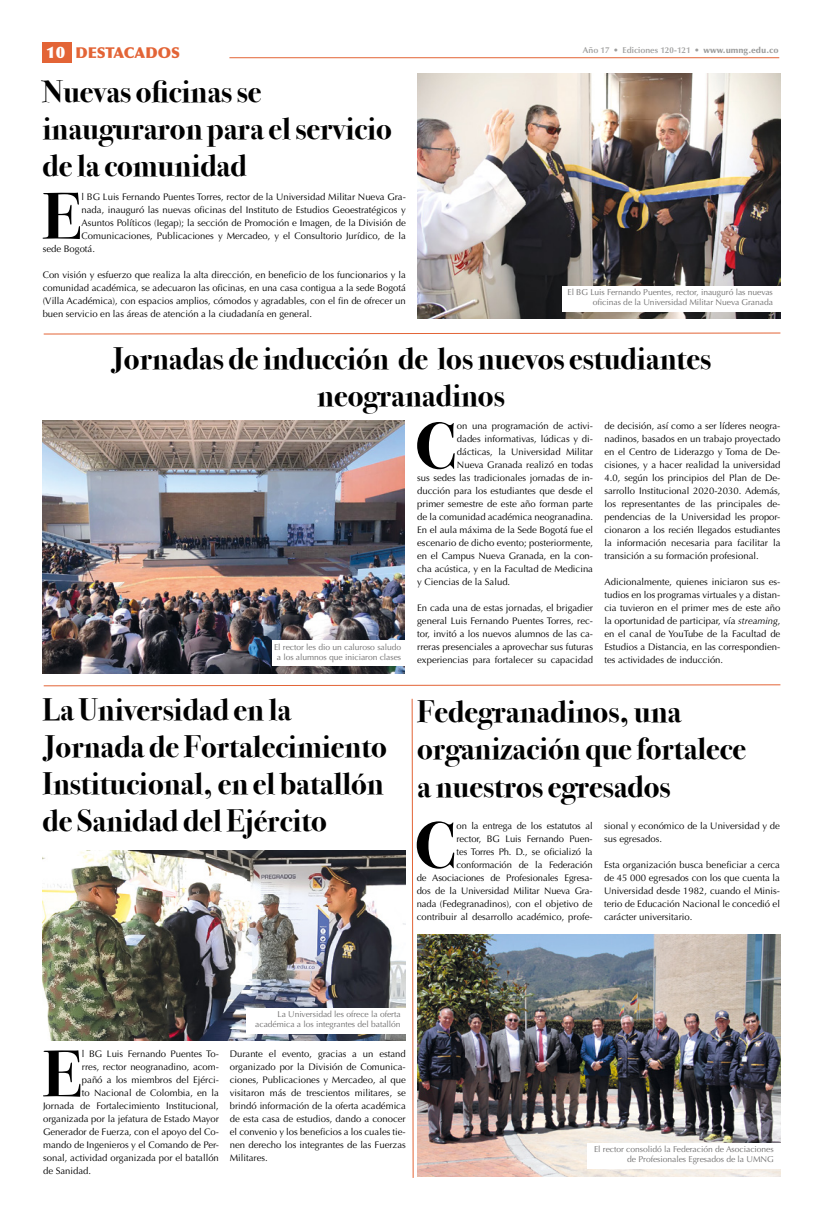
<style>
.page{position:relative;width:823px;height:1219px;background:#fff}
.page>*{position:absolute;margin:0;border:0;box-sizing:border-box;transform-origin:0 0}
.t1{font:700 65.9px "Bodoni Svty Two ITCTT";color:#000}
.t2{font:700 31px/37.2px "Bodoni Svty Two OSITCTT";color:#000}
.t3{font:900 15px "Optima LT Std";color:#e36436}
.t4{font:9.5px/13px "Optima LT Std";color:#000;text-align:justify}
.t5{font:8.5px/10px "Optima LT Std";letter-spacing:-.005em;color:#706f6f;text-align:right}
.t6{font:600 8.5px "Optima LT Std";color:#9d9d9c}
.s1{font-size:16px;color:#fff}
.s2{font-weight:900}
.s3{font-style:italic}
</style>
<div class="page">
<div style="left:42px;top:43px;width:30px;height:20px;background:#e36436"></div>
<hr style="left:229px;top:57px;width:549px;height:1px;background:#e36436">
<img style="left:417px;top:73px;width:363px;height:246px">
<img style="left:42px;top:421px;width:362px;height:252px">
<img style="left:42px;top:850px;width:363px;height:190px">
<img style="left:417px;top:935px;width:363px;height:241px">
<svg style="left:43px;top:332px;width:737px;height:2px"></svg>
<svg style="left:411px;top:698px;width:2px;height:480px"></svg>
<svg style="left:43px;top:684px;width:737px;height:2px"></svg>
<div style="left:561px;top:286px;width:219px;height:26px;background:#fff"></div>
<div style="left:272px;top:641px;width:133px;height:25px;background:#fff"></div>
<div style="left:246px;top:1008px;width:160px;height:25px;background:#fff"></div>
<div style="left:586px;top:1143px;width:194px;height:26px;background:#fff"></div>
<h3 class="t3" style="left:46px;top:44px;width:135px"><span class="s1">10</span> DESTACADOS</h3>
<h2 class="t2" style="left:43px;top:73px;width:350px">Nuevas oficinas se inauguraron para el servicio de la comunidad</h2>
<h1 class="t1" style="left:42px;top:162px;width:41px">E</h1>
<p class="t4" style="left:81px;top:190px;width:325px">l BG Luis Fernando Puentes Torres, rector de la Universidad Militar Nueva Gra-</p>
<p class="t4" style="left:81px;top:203px;width:325px">nada, inauguró las nuevas oficinas del Instituto de Estudios Geoestratégicos y</p>
<p class="t4" style="left:81px;top:216px;width:325px">Asuntos Políticos (Iegap); la sección de Promoción e Imagen, de la División de</p>
<p class="t4" style="left:81px;top:229px;width:325px">Comunicaciones, Publicaciones y Mercadeo, y el Consultorio Jurídico, de la</p>
<p class="t4" style="left:43px;top:242px;width:54px">sede Bogotá.</p>
<p class="t4" style="left:43px;top:268px;width:364px">Con visión y esfuerzo que realiza la alta dirección, en beneficio de los funcionarios y la comunidad académica, se adecuaron las oficinas, en una casa contigua a la sede Bogotá (Villa Académica), con espacios amplios, cómodos y agradables, con el fin de ofrecer un buen servicio en las áreas de atención a la ciudadanía en general.</p>
<p class="t6" style="left:582px;top:45px;width:197px">Año 17 • Ediciones 120-121 • <span class="s2">www.umng.edu.co</span></p>
<p class="t5" style="left:567px;top:287px;width:207px">El BG Luis Fernando Puentes, rector, inauguró las nuevas oficinas de la Universidad Militar Nueva Granada</p>
<h2 class="t2" style="left:111px;top:340px;width:601px;text-align:center">Jornadas de inducción de los nuevos estudiantes neogranadinos</h2>
<p class="t5" style="left:274px;top:642px;width:129px;text-align:center">El rector les dio un caluroso saludo a los alumnos que iniciaron clases</p>
<h2 class="t2" style="left:43px;top:691px;width:345px">La Universidad en la<br>Jornada de Fortalecimiento<br>Institucional, en el batallón de Sanidad del Ejército</h2>
<h1 class="t1" style="left:415px;top:392px;width:43px">C</h1>
<p class="t4" style="left:456px;top:420px;width:137px">on una programación de activi-</p>
<p class="t4" style="left:456px;top:433px;width:137px">dades informativas, lúdicas y di-</p>
<p class="t4" style="left:456px;top:446px;width:137px">dácticas, la Universidad Militar</p>
<p class="t4" style="left:456px;top:459px;width:137px">Nueva Granada realizó en todas</p>
<p class="t4" style="left:417px;top:472px;width:177px">sus sedes las tradicionales jornadas de in-</p>
<p class="t4" style="left:417px;top:485px;width:177px">ducción para los estudiantes que desde el</p>
<p class="t4" style="left:417px;top:498px;width:177px">primer semestre de este año forman parte</p>
<p class="t4" style="left:417px;top:511px;width:177px">de la comunidad académica neogranadina.</p>
<p class="t4" style="left:417px;top:524px;width:177px">En el aula máxima de la Sede Bogotá fue el</p>
<p class="t4" style="left:417px;top:537px;width:177px">escenario de dicho evento; posteriormente,</p>
<p class="t4" style="left:417px;top:550px;width:177px">en el Campus Nueva Granada, en la con-</p>
<p class="t4" style="left:417px;top:563px;width:177px">cha acústica, y en la Facultad de Medicina</p>
<p class="t4" style="left:417px;top:576px;width:94px">y Ciencias de la Salud.</p>
<p class="t4" style="left:417px;top:602px;width:177px">En cada una de estas jornadas, el brigadier general Luis Fernando Puentes Torres, rec&shy;tor, invitó a los nuevos alumnos de las ca&shy;rreras presenciales a aprovechar sus futuras experiencias para fortalecer su capacidad</p>
<p class="t4" style="left:604px;top:420px;width:177px">de decisión, así como a ser líderes neogra&shy;nadinos, basados en un trabajo proyectado en el Centro de Liderazgo y Toma de De&shy;cisiones, y a hacer realidad la universidad 4.0, según los principios del Plan de De&shy;sarrollo Institucional 2020-2030. Además, los representantes de las principales de&shy;pendencias de la Universidad les propor&shy;cionaron a los recién llegados estudiantes la información necesaria para facilitar la transición a su formación profesional.</p>
<p class="t4" style="left:604px;top:576px;width:177px">Adicionalmente, quienes iniciaron sus es&shy;tudios en los programas virtuales y a distan&shy;cia tuvieron en el primer mes de este año la oportunidad de participar, vía <span class="s3">streaming</span>, en el canal de YouTube de la Facultad de Estudios a Distancia, en las correspondien&shy;tes actividades de inducción.</p>
<h2 class="t2" style="left:417px;top:693px;width:330px">Fedegranadinos, una organización que fortalece a nuestros egresados</h2>
<h1 class="t1" style="left:414px;top:791px;width:43px">C</h1>
<p class="t4" style="left:416px;top:819px;width:177px;text-align:right">on la entrega de los estatutos al<br>rector, BG Luis Fernando Puen-<br>tes Torres Ph. D., se oficializó la conformación de la Federación<br>de Asociaciones de Profesionales Egresa&shy;dos de la Universidad Militar Nueva Gra&shy;nada (Fedegranadinos), con el objetivo de contribuir al desarrollo académico, profe-</p>
<p class="t4" style="left:603px;top:819px;width:177px">sional y económico de la Universidad y de sus egresados.</p>
<p class="t4" style="left:603px;top:858px;width:177px">Esta organización busca beneficiar a cerca de 45 000 egresados con los que cuenta la Universidad desde 1982, cuando el Minis&shy;terio de Educación Nacional le concedió el carácter universitario.</p>
<h1 class="t1" style="left:43px;top:1019px;width:41px">E</h1>
<p class="t4" style="left:82px;top:1048px;width:138px">l BG Luis Fernando Puentes To-</p>
<p class="t4" style="left:82px;top:1061px;width:138px">rres, rector neogranadino, acom-</p>
<p class="t4" style="left:82px;top:1074px;width:138px">pañó a los miembros del Ejérci-</p>
<p class="t4" style="left:82px;top:1087px;width:138px">to Nacional de Colombia, en la</p>
<p class="t4" style="left:43px;top:1100px;width:177px">Jornada de Fortalecimiento Institucional,</p>
<p class="t4" style="left:43px;top:1113px;width:177px">organizada por la jefatura de Estado Mayor</p>
<p class="t4" style="left:43px;top:1126px;width:177px">Generador de Fuerza, con el apoyo del Co-</p>
<p class="t4" style="left:43px;top:1139px;width:177px">mando de Ingenieros y el Comando de Per-</p>
<p class="t4" style="left:43px;top:1152px;width:177px">sonal, actividad organizada por el batallón</p>
<p class="t4" style="left:43px;top:1165px;width:50px">de Sanidad.</p>
<p class="t5" style="left:255px;top:1009px;width:147px">La Universidad les ofrece la oferta académica a los integrantes del batallón</p>
<p class="t4" style="left:230px;top:1048px;width:177px">Durante el evento, gracias a un estand organizado por la División de Comunica&shy;ciones, Publicaciones y Mercadeo, al que visitaron más de trescientos militares, se brindó información de la oferta académica de esta casa de estudios, dando a conocer el convenio y los beneficios a los cuales tie&shy;nen derecho los integrantes de las Fuerzas Militares.</p>
<p class="t5" style="left:593px;top:1144px;width:181px">El rector consolidó la Federación de Asociaciones de Profesionales Egresados de la UMNG</p>
</div>
